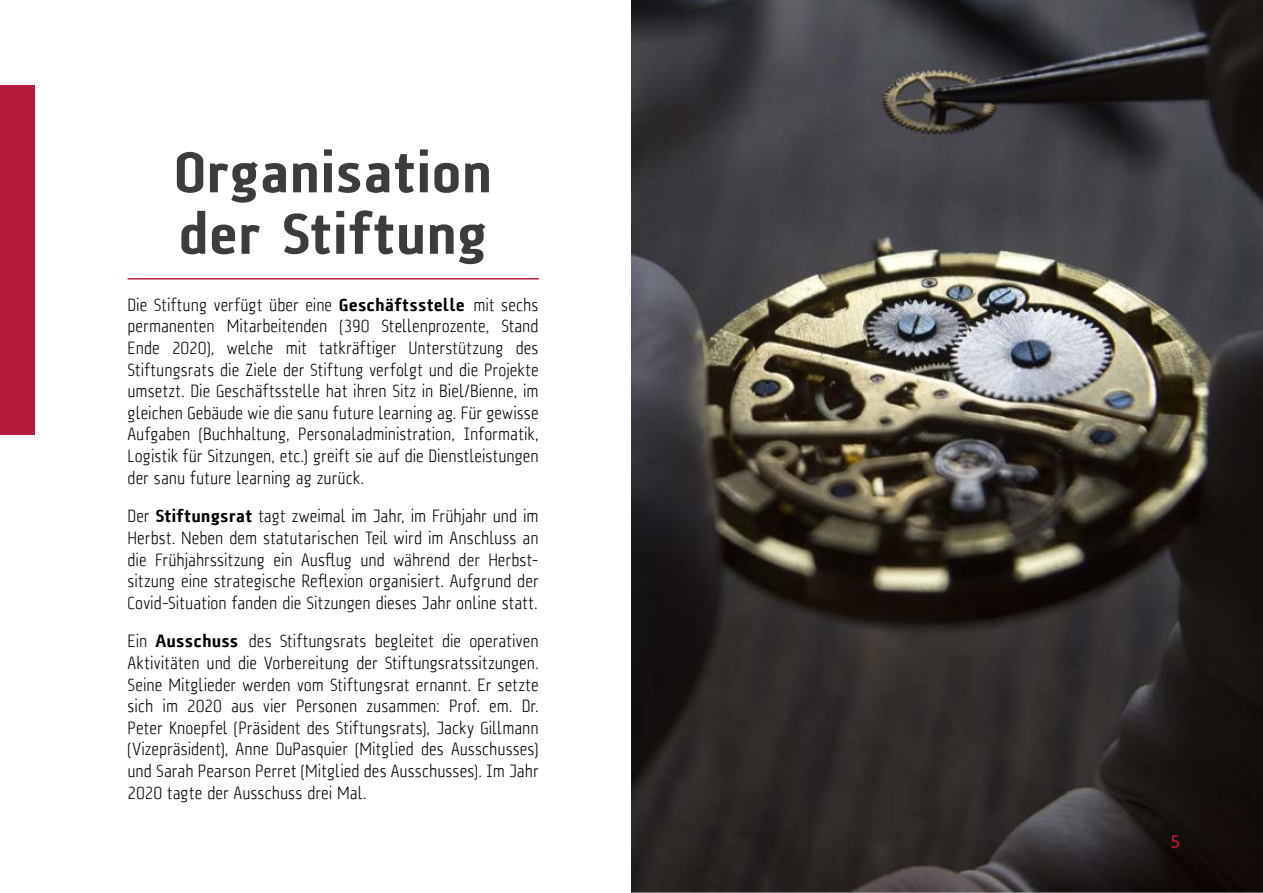
<style>
.page{position:relative;width:1263px;height:893px;background:#fff}
.page>*{position:absolute;margin:0;border:0;box-sizing:border-box;transform-origin:0 0}
.t1{font:900 58.5px/61.5px "A Asanu";letter-spacing:-.015em;color:#3c3c3b}
.t2{font:300 18px/21.6px "A Asanu";letter-spacing:-.005em;color:#000;text-align:justify}
.t3{font:500 18px "Asap";color:#b71b3b}
.s1{font-weight:900}
</style>
<div class="page">
<div style="left:0;top:85px;width:34px;height:350px;background:#b71b3b"></div>
<img style="left:631px;top:0;width:632px;height:893px">
<hr style="left:128px;top:278px;width:411px;height:2px;background:#b71b3b">
<h1 class="t1" style="left:173px;top:141px;width:321px">Organisation der Stiftung</h1>
<p class="t2" style="left:128px;top:294px;width:413px">Die Stiftung verfügt über eine <span class="s1">Geschäftsstelle</span> mit sechs permanenten Mitarbeitenden (390 Stellenprozente, Stand Ende 2020), welche mit tatkräftiger Unterstützung des Stiftungsrats die Ziele der Stiftung verfolgt und die Projekte umsetzt. Die Geschäftsstelle hat ihren Sitz in Biel/Bienne, im gleichen Gebäude wie die sanu future learning ag. Für gewisse Aufgaben (Buchhaltung, Personaladministration, Informatik, Logistik für Sitzungen, etc.) greift sie auf die Dienstleistungen der sanu future learning ag zurück.</p>
<p class="t2" style="left:128px;top:505px;width:413px">Der <span class="s1">Stiftungsrat</span> tagt zweimal im Jahr, im Frühjahr und im Herbst. Neben dem statutarischen Teil wird im Anschluss an die Frühjahrssitzung ein Ausflug und während der Herbst&shy;sitzung eine strategische Reflexion organisiert. Aufgrund der Covid-Situation fanden die Sitzungen dieses Jahr online statt.</p>
<p class="t2" style="left:128px;top:630px;width:413px">Ein <span class="s1">Ausschuss</span> des Stiftungsrats begleitet die operativen Aktivitäten und die Vorbereitung der Stiftungsratssitzungen.<br>Seine Mitglieder werden vom Stiftungsrat ernannt. Er setzte sich im 2020 aus vier Personen zusammen: Prof. em. Dr.<br>Peter Knoepfel (Präsident des Stiftungsrats), Jacky Gillmann (Vizepräsident), Anne DuPasquier (Mitglied des Ausschusses) und Sarah Pearson Perret (Mitglied des Ausschusses). Im Jahr 2020 tagte der Ausschuss drei Mal.</p>
<p class="t3" style="left:1170px;top:829px;width:11px">5</p>
</div>
